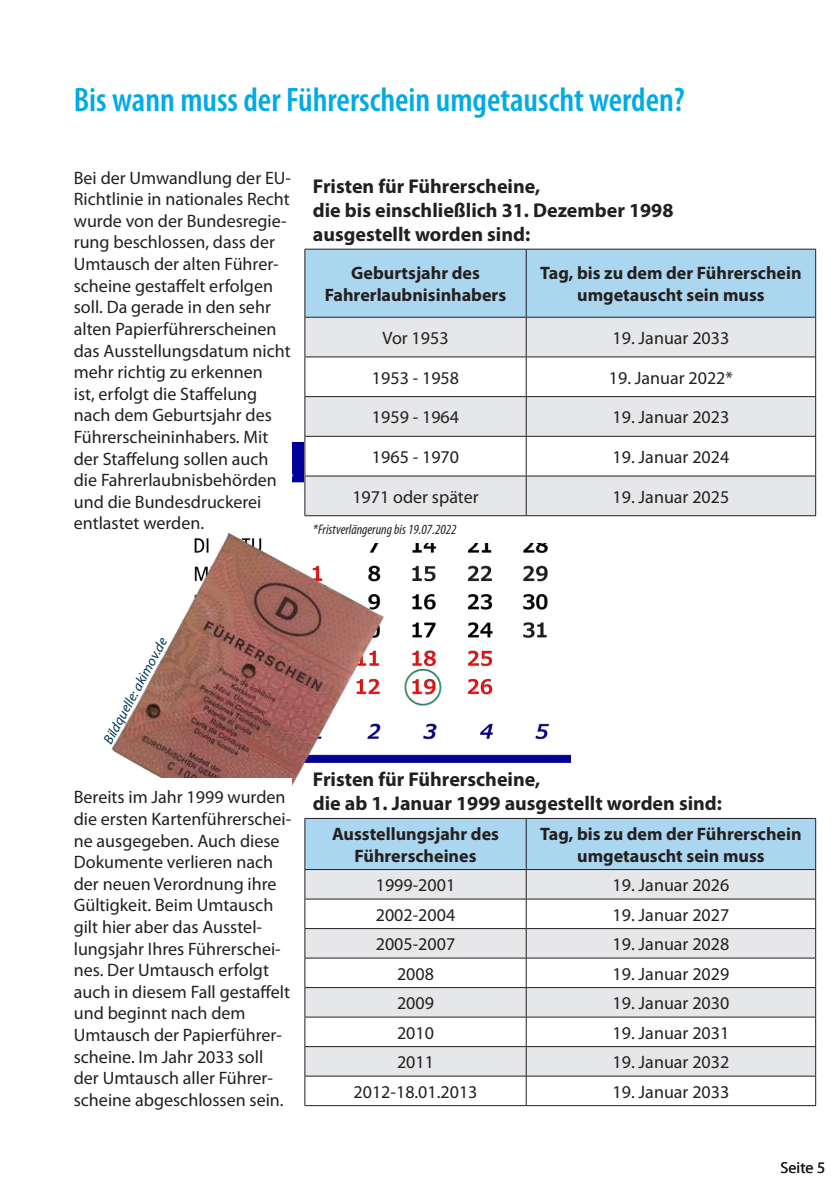
<style>
.page{position:relative;width:840px;height:1191px;background:#fff}
.page>*{position:absolute;margin:0;border:0;box-sizing:border-box;transform-origin:0 0}
.RdW_-_Ü_Kapitel{font:600 condensed 34px "Myriad Pro";color:#00abe5}
.Tabelle_RdW_Ü1{font:700 20px/24px "Myriad Pro";color:#231f20}
.RdW_-_S00_Fliesstext{font:18px/21.6px "Myriad Pro";color:#231f20}
.Tabelle_RdW_Fliesste{font:18px "Myriad Pro";color:#231f20}
.Tabelle_RdW_Ü2{font:700 18px/21.6px "Myriad Pro";color:#231f20;text-align:center}
.t1{font:16px "Myriad Pro";color:#231f20}
.Tabelle_RdW_Fussnote{font:italic condensed 14px "Myriad Pro";color:#231f20}
.RdW_-_S08_Fußnote_07{font:italic 14px "Myriad Pro";color:#00374d}
</style>
<div class="page">
<img style="left:111px;top:442px;width:459px;height:344px">
<div style="left:74px;top:170px;width:217px;height:359px;background:#fff"></div>
<div style="left:74px;top:778px;width:217px;height:328px;background:#fff"></div>
<div style="left:304px;top:170px;width:511px;height:372px;background:#fff"></div>
<div style="left:305px;top:250px;width:509px;height:67px;background:#abd6ef"></div>
<div style="left:305px;top:318px;width:509px;height:197px;background:#e6e7e9"></div>
<svg style="left:305px;top:357px;width:509px;height:119px"></svg>
<hr style="left:304px;top:249px;width:222px;height:1px;background:#231f20">
<hr style="left:526px;top:249px;width:289px;height:1px;background:#231f20">
<hr style="left:525px;top:249px;width:1px;height:68px;background:#231f20">
<hr style="left:814px;top:249px;width:1px;height:68px;background:#231f20">
<hr style="left:304px;top:317px;width:1px;height:40px;background:#231f20">
<hr style="left:525px;top:317px;width:1px;height:40px;background:#231f20">
<hr style="left:814px;top:317px;width:1px;height:40px;background:#231f20">
<hr style="left:304px;top:356px;width:222px;height:1px;background:#231f20">
<hr style="left:304px;top:357px;width:1px;height:39px;background:#231f20">
<hr style="left:526px;top:356px;width:289px;height:1px;background:#231f20">
<hr style="left:525px;top:357px;width:1px;height:39px;background:#231f20">
<hr style="left:814px;top:357px;width:1px;height:39px;background:#231f20">
<hr style="left:304px;top:396px;width:222px;height:1px;background:#231f20">
<hr style="left:304px;top:397px;width:1px;height:39px;background:#231f20">
<hr style="left:526px;top:396px;width:289px;height:1px;background:#231f20">
<hr style="left:525px;top:397px;width:1px;height:39px;background:#231f20">
<hr style="left:814px;top:397px;width:1px;height:39px;background:#231f20">
<hr style="left:304px;top:436px;width:222px;height:1px;background:#231f20">
<hr style="left:304px;top:436px;width:1px;height:40px;background:#231f20">
<hr style="left:526px;top:436px;width:289px;height:1px;background:#231f20">
<hr style="left:525px;top:436px;width:1px;height:40px;background:#231f20">
<hr style="left:814px;top:436px;width:1px;height:40px;background:#231f20">
<hr style="left:525px;top:476px;width:1px;height:39px;background:#231f20">
<hr style="left:814px;top:476px;width:1px;height:39px;background:#231f20">
<hr style="left:304px;top:476px;width:222px;height:1px;background:#231f20">
<hr style="left:304px;top:476px;width:1px;height:39px;background:#231f20">
<hr style="left:526px;top:476px;width:289px;height:1px;background:#231f20">
<hr style="left:304px;top:515px;width:222px;height:1px;background:#231f20">
<hr style="left:526px;top:515px;width:289px;height:1px;background:#231f20">
<hr style="left:304px;top:249px;width:1px;height:68px;background:#231f20">
<hr style="left:304px;top:317px;width:222px;height:1px;background:#231f20">
<hr style="left:526px;top:317px;width:289px;height:1px;background:#231f20">
<div style="left:304px;top:763px;width:511px;height:343px;background:#fff"></div>
<svg style="left:304px;top:818px;width:511px;height:287px"></svg>
<hr style="left:526px;top:1075px;width:289px;height:1px;background:#231f20">
<hr style="left:304px;top:1105px;width:222px;height:1px;background:#231f20">
<hr style="left:526px;top:1105px;width:289px;height:1px;background:#231f20">
<hr style="left:304px;top:818px;width:1px;height:51px;background:#231f20">
<hr style="left:304px;top:869px;width:222px;height:1px;background:#231f20">
<hr style="left:526px;top:869px;width:289px;height:1px;background:#231f20">
<p class="RdW_-_Ü_Kapitel" style="left:74px;top:78px;width:612px">Bis wann muss der Führerschein umgetauscht werden?</p>
<p class="RdW_-_S00_Fliesstext" style="left:74px;top:166px;width:219px">Bei der Umwandlung der EU-<br>Richtlinie in nationales Recht wurde von der Bundesregie&shy;rung beschlossen, dass der<br>Umtausch der alten Führer&shy;scheine gestaffelt erfolgen soll. Da gerade in den sehr alten Papierführerscheinen das Ausstellungsdatum nicht mehr richtig zu erkennen<br>ist, erfolgt die Staffelung nach dem Geburtsjahr des<br>Führerscheininhabers. Mit der Staffelung sollen auch die Fahrerlaubnisbehörden und die Bundesdruckerei entlastet werden.</p>
<p class="Tabelle_RdW_Ü1" style="left:313px;top:174px;width:362px">Fristen für Führerscheine,<br>die bis einschließlich 31. Dezember 1998 ausgestellt worden sind:</p>
<p class="Tabelle_RdW_Ü2" style="left:351px;top:262px;width:130px">Geburtsjahr des</p>
<p class="Tabelle_RdW_Ü2" style="left:324px;top:283px;width:183px">Fahrerlaubnisinhabers</p>
<p class="Tabelle_RdW_Ü2" style="left:540px;top:262px;width:263px">Tag, bis zu dem der Führerschein</p>
<p class="Tabelle_RdW_Ü2" style="left:577px;top:283px;width:189px">umgetauscht sein muss</p>
<p class="Tabelle_RdW_Fliesste" style="left:382px;top:327px;width:67px">Vor 1953</p>
<p class="Tabelle_RdW_Fliesste" style="left:612px;top:327px;width:118px">19. Januar 2033</p>
<p class="Tabelle_RdW_Fliesste" style="left:372px;top:366px;width:89px">1953 - 1958</p>
<p class="Tabelle_RdW_Fliesste" style="left:608px;top:366px;width:126px">19. Januar 2022*</p>
<p class="Tabelle_RdW_Fliesste" style="left:372px;top:406px;width:89px">1959 - 1964</p>
<p class="Tabelle_RdW_Fliesste" style="left:612px;top:406px;width:118px">19. Januar 2023</p>
<p class="Tabelle_RdW_Fliesste" style="left:372px;top:446px;width:89px">1965 - 1970</p>
<p class="Tabelle_RdW_Fliesste" style="left:612px;top:446px;width:118px">19. Januar 2024</p>
<p class="Tabelle_RdW_Fliesste" style="left:352px;top:485px;width:128px">1971 oder später</p>
<p class="Tabelle_RdW_Fliesste" style="left:612px;top:485px;width:118px">19. Januar 2025</p>
<p class="Tabelle_RdW_Fussnote" style="left:313px;top:521px;width:145px">*Fristverlängerung bis 19.07.2022</p>
<p class="RdW_-_S08_Fußnote_07" style="left:100px;top:738px;width:120px;rotate:-62deg">Bildquelle: akimov.de</p>
<p class="RdW_-_S00_Fliesstext" style="left:74px;top:786px;width:219px">Bereits im Jahr 1999 wurden die ersten Kartenführerschei&shy;ne ausgegeben. Auch diese<br>Dokumente verlieren nach der neuen Verordnung ihre<br>Gültigkeit. Beim Umtausch gilt hier aber das Ausstel&shy;lungsjahr Ihres Führerschei&shy;nes. Der Umtausch erfolgt auch in diesem Fall gestaffelt und beginnt nach dem<br>Umtausch der Papierführer&shy;scheine. Im Jahr 2033 soll der Umtausch aller Führer&shy;scheine abgeschlossen sein.</p>
<p class="Tabelle_RdW_Ü1" style="left:313px;top:767px;width:410px">Fristen für Führerscheine,<br>die ab 1. Januar 1999 ausgestellt worden sind:</p>
<p class="Tabelle_RdW_Ü2" style="left:332px;top:822px;width:168px">Ausstellungsjahr des<br>Führerscheines</p>
<p class="Tabelle_RdW_Ü2" style="left:540px;top:822px;width:263px">Tag, bis zu dem der Führerschein umgetauscht sein muss</p>
<p class="Tabelle_RdW_Fliesste" style="left:375px;top:874px;width:81px">1999-2001</p>
<p class="Tabelle_RdW_Fliesste" style="left:612px;top:874px;width:118px">19. Januar 2026</p>
<p class="Tabelle_RdW_Fliesste" style="left:375px;top:903px;width:81px">2002-2004</p>
<p class="Tabelle_RdW_Fliesste" style="left:612px;top:903px;width:118px">19. Januar 2027</p>
<p class="Tabelle_RdW_Fliesste" style="left:375px;top:933px;width:81px">2005-2007</p>
<p class="Tabelle_RdW_Fliesste" style="left:612px;top:933px;width:118px">19. Januar 2028</p>
<p class="Tabelle_RdW_Fliesste" style="left:397px;top:962px;width:38px">2008</p>
<p class="Tabelle_RdW_Fliesste" style="left:612px;top:962px;width:118px">19. Januar 2029</p>
<p class="Tabelle_RdW_Fliesste" style="left:397px;top:992px;width:38px">2009</p>
<p class="Tabelle_RdW_Fliesste" style="left:612px;top:992px;width:118px">19. Januar 2030</p>
<p class="Tabelle_RdW_Fliesste" style="left:397px;top:1021px;width:38px">2010</p>
<p class="Tabelle_RdW_Fliesste" style="left:612px;top:1021px;width:118px">19. Januar 2031</p>
<p class="Tabelle_RdW_Fliesste" style="left:397px;top:1051px;width:38px">2011</p>
<p class="Tabelle_RdW_Fliesste" style="left:612px;top:1051px;width:118px">19. Januar 2032</p>
<p class="Tabelle_RdW_Fliesste" style="left:353px;top:1080px;width:125px">2012-18.01.2013</p>
<p class="Tabelle_RdW_Fliesste" style="left:612px;top:1080px;width:118px">19. Januar 2033</p>
<p class="t1" style="left:780px;top:1157px;width:46px">Seite 5</p>
</div>
